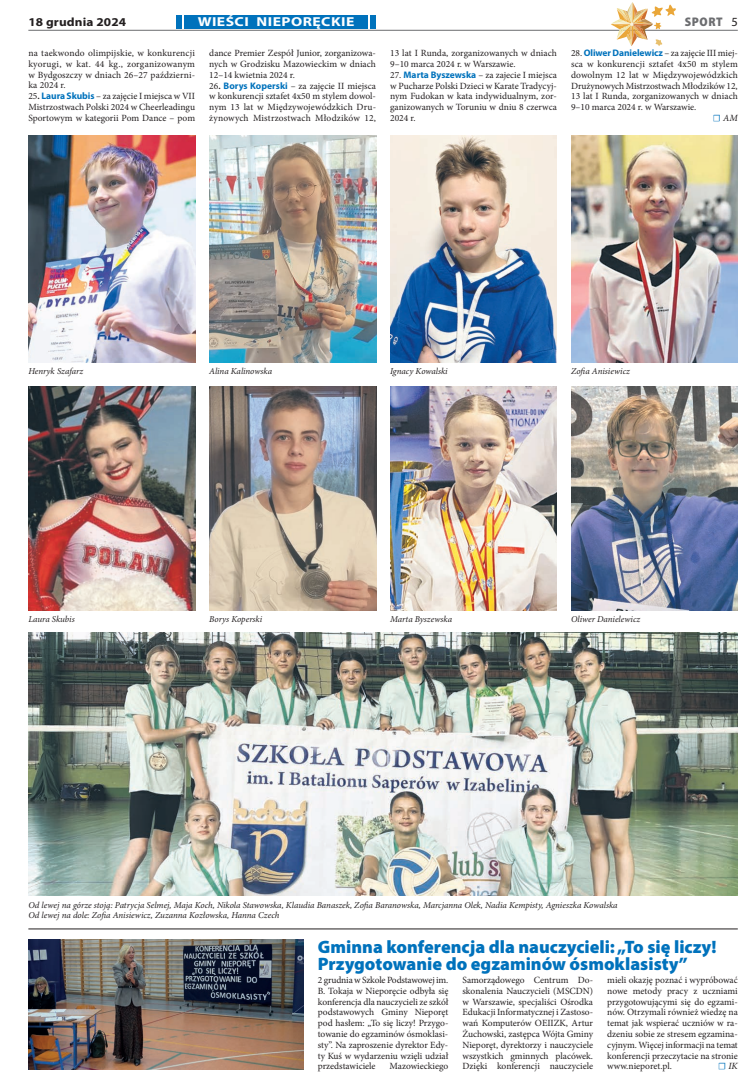
<style>
.page{position:relative;width:752px;height:1092px;background:#fff}
.page>*{position:absolute;margin:0;border:0;box-sizing:border-box;transform-origin:0 0}
.t1{font:900 18px/17px "Myriad Pro";color:#0072bc}
.t2{font:700 13px "Myriad Pro";letter-spacing:.03em;color:#fff;scale:1.2 1}
.t3{font:900 semi-condensed 12.5px "Myriad Pro";letter-spacing:.05em;color:#6c6d70}
.t4{font:700 12px "Myriad Pro";letter-spacing:.01em;color:#231f20;scale:1.1 1}
.t5{font:9.5px/10.8px "Minion Pro";color:#231f20;text-align:justify}
.t6{font:italic 9.5px "Minion Pro";color:#231f20}
.t7{font:italic 9px/10.5px "Minion Pro";letter-spacing:-.005em;color:#231f20}
.s1{font-weight:400;font-stretch:normal;color:#231f20}
.s2{font-weight:700}
.s3{font-family:"Myriad Pro";font-weight:700;color:#0072bc}
.s4{font-style:normal;color:#0072bc}
</style>
<div class="page">
<div style="left:370px;top:15px;width:6px;height:13px;background:#0072bc"></div>
<hr style="left:28px;top:30px;width:709px;height:1px;background:#6c6d70">
<div style="left:175px;top:15px;width:6px;height:13px;background:#0072bc"></div>
<div style="left:184px;top:15px;width:183px;height:13px;background:#0072bc"></div>
<svg style="left:610px;top:2px;width:66px;height:44px"></svg>
<img style="left:28px;top:632px;width:709px;height:263px">
<img style="left:209px;top:135px;width:167px;height:227px">
<img style="left:209px;top:386px;width:167px;height:224px">
<img style="left:390px;top:135px;width:166px;height:227px">
<img style="left:390px;top:386px;width:166px;height:224px">
<img style="left:571px;top:135px;width:166px;height:227px">
<img style="left:571px;top:386px;width:166px;height:224px">
<img style="left:28px;top:135px;width:167px;height:227px">
<img style="left:28px;top:386px;width:167px;height:224px">
<hr style="left:28px;top:928px;width:709px;height:1px;background:#231f20">
<img style="left:28px;top:939px;width:275px;height:129px">
<p class="t4" style="left:28px;top:14px;width:90px">18 grudnia 2024</p>
<h2 class="t2" style="left:197px;top:13px;width:132px">WIEŚCI NIEPORĘCKIE</h2>
<h3 class="t3" style="left:684px;top:14px;width:55px">SPORT <span class="s1">5</span></h3>
<p class="t5" style="left:28px;top:48px;width:168px">na taekwondo olimpijskie, w konkurencji kyorugi, w kat. 44 kg., zorganizowanym w Bydgoszczy w dniach 26–27 październi&shy;ka 2024 r.</p>
<p class="t5" style="left:28px;top:91px;width:168px">25<span class="s2">.</span> <span class="s3">Laura Skubis</span> – za zajęcie I miejsca w VII Mistrzostwach Polski 2024 w Cheerleadingu Sportowym w kategorii Pom Dance – pom</p>
<p class="t5" style="left:209px;top:48px;width:168px">dance Premier Zespół Junior, zorganizowa&shy;nych w Grodzisku Mazowieckim w dniach 12–14 kwietnia 2024 r.</p>
<p class="t5" style="left:209px;top:80px;width:168px">26<span class="s2">.</span> <span class="s3">Borys Koperski</span> – za zajęcie II miejsca w konkurencji sztafet 4x50 m stylem dowol&shy;nym 13 lat w Międzywojewódzkich Dru&shy;żynowych Mistrzostwach Młodzików 12,</p>
<p class="t5" style="left:390px;top:48px;width:168px">13 lat I Runda, zorganizowanych w dniach<br>9–10 marca 2024 r. w Warszawie.</p>
<p class="t5" style="left:390px;top:69px;width:168px">27. <span class="s3">Marta Byszewska</span> – za zajecie I miejsca w Pucharze Polski Dzieci w Karate Tradycyj&shy;nym Fudokan w kata indywidualnym, zor&shy;ganizowanych w Toruniu w dniu 8 czerwca 2024 r.</p>
<p class="t5" style="left:570px;top:48px;width:168px">28. <span class="s3">Oliwer Danielewicz</span> – za zajęcie III miej-</p>
<p class="t5" style="left:570px;top:59px;width:168px">sca w konkurencji sztafet 4x50 m stylem</p>
<p class="t5" style="left:570px;top:69px;width:168px">dowolnym 12 lat w Międzywojewódzkich</p>
<p class="t5" style="left:570px;top:80px;width:168px">Drużynowych Mistrzostwach Młodzików 12,</p>
<p class="t5" style="left:570px;top:91px;width:168px">13 lat I Runda, zorganizowanych w dniach</p>
<p class="t5" style="left:570px;top:102px;width:127px">9–10 marca 2024 r. w Warszawie.</p>
<p class="t6" style="left:712px;top:111px;width:26px"><span class="s4">☐</span> AM</p>
<p class="t7" style="left:28px;top:366px;width:56px">Henryk Szafarz</p>
<p class="t7" style="left:28px;top:614px;width:48px">Laura Skubis</p>
<p class="t7" style="left:209px;top:366px;width:64px">Alina Kalinowska</p>
<p class="t7" style="left:209px;top:614px;width:54px">Borys Koperski</p>
<p class="t7" style="left:390px;top:366px;width:59px">Ignacy Kowalski</p>
<p class="t7" style="left:390px;top:614px;width:63px">Marta Byszewska</p>
<p class="t7" style="left:570px;top:366px;width:60px">Zofia Anisiewicz</p>
<p class="t7" style="left:570px;top:614px;width:71px">Oliwer Danielewicz</p>
<p class="t7" style="left:28px;top:899px;width:590px">Od lewej na górze stoją: Patrycja Selmej, Maja Koch, Nikola Stawowska, Klaudia Banaszek, Zofia Baranowska, Marcjanna Olek, Nadia Kempisty, Agnieszka Kowalska<br>Od lewej na dole: Zofia Anisiewicz, Zuzanna Kozłowska, Hanna Czech</p>
<h1 class="t1" style="left:317px;top:938px;width:400px">Gminna konferencja dla nauczycieli: „To się liczy!<br>Przygotowanie do egzaminów ósmoklasisty”</h1>
<p class="t5" style="left:317px;top:974px;width:132px">2 grudnia w Szkole Podstawowej im.<br>B. Tokaja w Nieporęcie odbyła się konferencja dla nauczycieli ze szkół podstawowych Gminy Nieporęt pod hasłem: „To się liczy! Przygo&shy;towanie do egzaminów ósmoklasi&shy;sty”. Na zaproszenie dyrektor Edy&shy;ty Kuś w wydarzeniu wzięli udział przedstawiciele</p>
<p class="t5" style="left:462px;top:974px;width:132px">Samorządowego Centrum Do&shy;skonalenia Nauczycieli (MSCDN) w Warszawie, specjaliści Ośrodka Edukacji Informatycznej i Zastoso&shy;wań Komputerów OEIIZK, Artur Żuchowski, zastępca Wójta Gminy Nieporęt, dyrektorzy i nauczyciele wszystkich gminnych placówek.<br>Dzięki konferencji nauczyciele</p>
<p class="t5" style="left:607px;top:974px;width:132px">mieli okazję poznać i wypróbować nowe metody pracy z uczniami przygotowującymi się do egzami&shy;nów. Otrzymali również wiedzę na temat jak wspierać uczniów w ra&shy;dzeniu sobie ze stresem egzamina&shy;cyjnym. Więcej informacji na temat konferencji przeczytacie na stronie www.nieporet.pl.</p>
<p class="t5" style="left:389px;top:1060px;width:60px">Mazowieckiego</p>
<p class="t6" style="left:717px;top:1059px;width:21px"><span class="s4">☐</span> IK</p>
</div>
